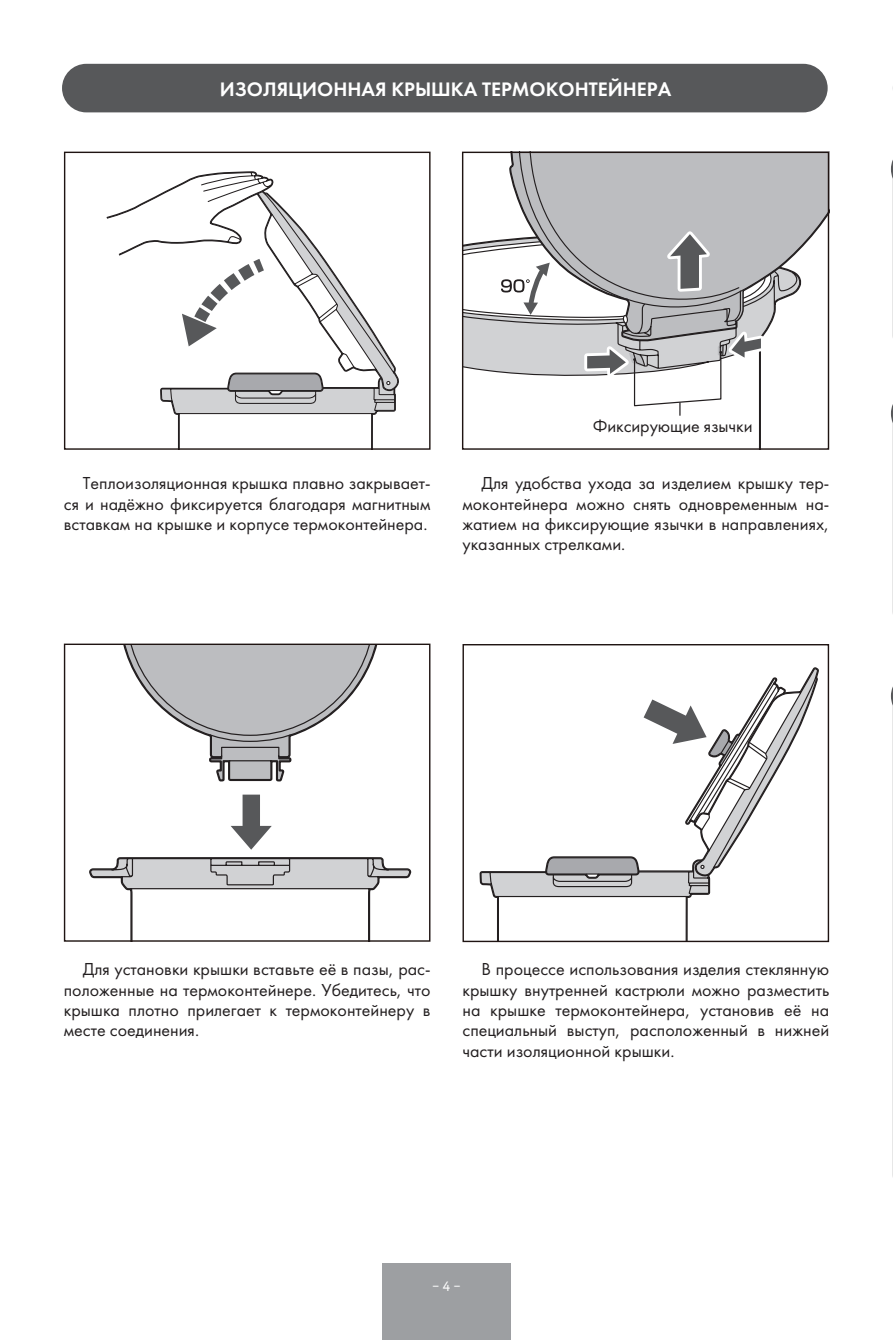
<style>
.page{position:relative;width:893px;height:1340px;background:#fff}
.page>*{position:absolute;margin:0;border:0;box-sizing:border-box;transform-origin:0 0}
.t1{font:20.25px "Futura Demi";color:#fff}
.t2{font:18px/20.2px "Futura";color:#231f20;text-align:justify}
.t3{font:13.5px "Circe";color:#fff}
</style>
<div class="page">
<div style="left:382px;top:1262px;width:129px;height:77px;background:#9d9fa2"></div>
<svg style="left:464px;top:239px;width:297px;height:209px"></svg>
<svg style="left:767px;top:152px;width:63px;height:166px"></svg>
<svg style="left:501px;top:154px;width:266px;height:261px"></svg>
<div style="left:62px;top:64px;width:766px;height:48px;background:#57585a;border-radius:24px"></div>
<svg style="left:891px;top:160px;width:2px;height:178px"></svg>
<svg style="left:891px;top:404px;width:2px;height:210px"></svg>
<svg style="left:891px;top:686px;width:2px;height:491px"></svg>
<div style="left:462px;top:152px;width:367px;height:298px;border:1px solid #1f1412"></div>
<svg style="left:106px;top:171px;width:293px;height:277px"></svg>
<svg style="left:123px;top:645px;width:255px;height:137px"></svg>
<svg style="left:89px;top:857px;width:323px;height:82px"></svg>
<svg style="left:231px;top:794px;width:41px;height:55px"></svg>
<svg style="left:479px;top:667px;width:340px;height:273px"></svg>
<div style="left:64px;top:152px;width:367px;height:298px;border:1px solid #1f1412"></div>
<div style="left:462px;top:644px;width:367px;height:298px;border:1px solid #1f1412"></div>
<div style="left:64px;top:643px;width:366px;height:298px;border:1px solid #1f1412"></div>
<p class="t1" style="left:220px;top:76px;width:453px">ИЗОЛЯЦИОННАЯ КРЫШКА ТЕРМОКОНТЕЙНЕРА</p>
<p class="t2" style="left:593px;top:416px;width:161px">Фиксирующие язычки</p>
<p class="t2" style="left:64px;top:473px;width:368px;text-indent:19px">Теплоизоляционная крышка плавно закрывает&shy;ся и надёжно фиксируется благодаря магнитным вставкам на крышке и корпусе термоконтейнера.</p>
<p class="t2" style="left:462px;top:473px;width:368px;text-indent:19px">Для удобства ухода за изделием крышку тер&shy;моконтейнера можно снять одновременным на&shy;жатием на фиксирующие язычки в направлениях, указанных стрелками.</p>
<p class="t2" style="left:64px;top:959px;width:368px;text-indent:19px">Для установки крышки вставьте её в пазы, рас&shy;положенные на термоконтейнере. Убедитесь, что крышка плотно прилегает к термоконтейнеру в месте соединения.</p>
<p class="t2" style="left:462px;top:959px;width:368px;text-indent:19px">В процессе использования изделия стеклянную крышку внутренней кастрюли можно разместить на крышке термоконтейнера, установив её на специальный выступ, расположенный в нижней части изоляционной крышки.</p>
<p class="t3" style="left:432px;top:1277px;width:31px">‒ 4 ‒</p>
</div>
